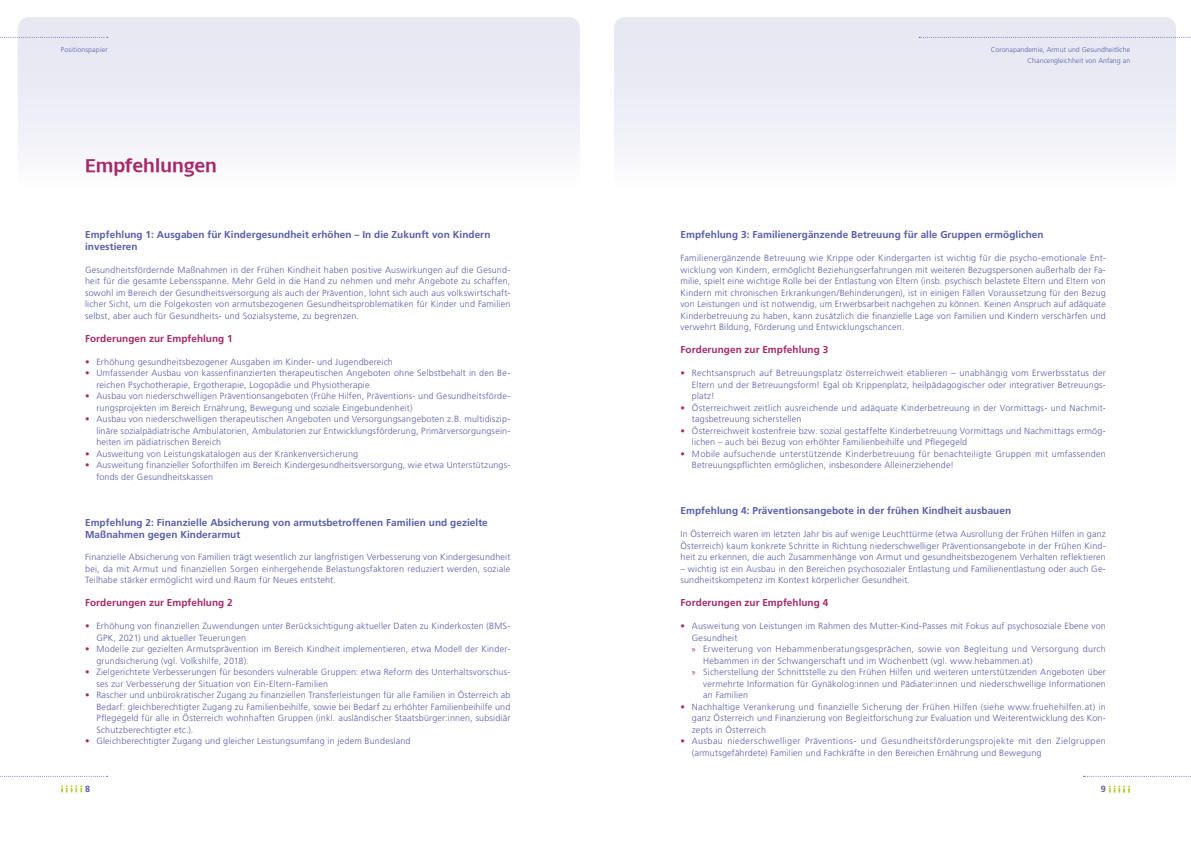
<style>
.page{position:relative;width:1191px;height:842px;background:#fff}
.page>*{position:absolute;margin:0;border:0;box-sizing:border-box;transform-origin:0 0}
.t1{font:600 20px "Dialog";letter-spacing:.005em;color:#a52869}
.t2{font:700 10px/12px "Frutiger";letter-spacing:.005em;color:#585da9}
.t3{font:700 10px "Frutiger";letter-spacing:.005em;color:#a52869}
.t4{font:300 9px/11.5px "Frutiger";letter-spacing:.02em;color:#585da9}
.t5{font:300 9px/11.5px "Frutiger";letter-spacing:.04em;color:#585da9}
.t6{font:700 9px "Frutiger";color:#585da9}
.t7{font:300 7px/11.5px "Frutiger";letter-spacing:.005em;color:#585da9;text-align:right}
.s1{color:#a52869}
.s2{font-family:"Myriad Pro";font-weight:400;color:#a52869}
</style>
<div class="page">
<div style="left:18px;top:17px;width:562px;height:172px;background:linear-gradient(to bottom,#e4e4f1,#fafafc);border-radius:11px"></div>
<div style="left:614px;top:17px;width:562px;height:172px;background:linear-gradient(to bottom,#e4e4f1,#fafafc);border-radius:11px"></div>
<svg style="left:0;top:776px;width:108px;height:1px"></svg>
<svg style="left:1083px;top:776px;width:108px;height:1px"></svg>
<svg style="left:1108px;top:785px;width:22px;height:8px"></svg>
<svg style="left:61px;top:785px;width:21px;height:7px"></svg>
<svg style="left:919px;top:37px;width:272px;height:1px"></svg>
<svg style="left:0;top:37px;width:108px;height:1px"></svg>
<p class="t7" style="left:61px;top:44px;width:48px">Positionspapier</p>
<h1 class="t1" style="left:85px;top:154px;width:133px">Empfehlungen</h1>
<p class="t2" style="left:85px;top:229px;width:407px">Empfehlung 1: Ausgaben für Kindergesundheit erhöhen – In die Zukunft von Kindern investieren</p>
<p class="t4" style="left:85px;top:264px;width:427px;text-align:justify">Gesundheitsfördernde Maßnahmen in der Frühen Kindheit haben positive Auswirkungen auf die Gesund&shy;heit für die gesamte Lebensspanne. Mehr Geld in die Hand zu nehmen und mehr Angebote zu schaffen, sowohl im Bereich der Gesundheitsversorgung als auch der Prävention, lohnt sich auch aus volkswirtschaft&shy;licher Sicht, um die Folgekosten von armutsbezogenen Gesundheitsproblematiken für Kinder und Familien selbst, aber auch für Gesundheits- und Sozialsysteme, zu begrenzen.</p>
<p class="t3" style="left:85px;top:332px;width:149px">Forderungen zur Empfehlung 1</p>
<p class="t4" style="left:85px;top:356px;width:309px"><span class="s1">•</span> Erhöhung gesundheitsbezogener Ausgaben im Kinder- und Jugendbereich</p>
<p class="t4" style="left:96px;top:368px;width:415px;text-indent:-11px"><span class="s1">•</span> Umfassender Ausbau von kassenfinanzierten therapeutischen Angeboten ohne Selbstbehalt in den Be&shy;reichen Psychotherapie, Ergotherapie, Logopädie und Physiotherapie</p>
<p class="t4" style="left:96px;top:391px;width:415px;text-indent:-11px"><span class="s1">•</span> Ausbau von niederschwelligen Präventionsangeboten (Frühe Hilfen, Präventions- und Gesundheitsförde&shy;rungsprojekten im Bereich Ernährung, Bewegung und soziale Eingebundenheit)</p>
<p class="t4" style="left:96px;top:414px;width:415px;text-align:justify;text-indent:-11px"><span class="s1">•</span> Ausbau von niederschwelligen therapeutischen Angeboten und Versorgungsangeboten z.B. multidiszip&shy;linäre sozialpädiatrische Ambulatorien, Ambulatorien zur Entwicklungsförderung, Primärversorgungsein&shy;heiten im pädiatrischen Bereich</p>
<p class="t4" style="left:85px;top:448px;width:275px"><span class="s1">•</span> Ausweitung von Leistungskatalogen aus der Krankenversicherung</p>
<p class="t4" style="left:96px;top:460px;width:415px;text-indent:-11px"><span class="s1">•</span> Ausweitung finanzieller Soforthilfen im Bereich Kindergesundheitsversorgung, wie etwa Unterstützungs&shy;fonds der Gesundheitskassen</p>
<p class="t2" style="left:85px;top:516px;width:404px">Empfehlung 2: Finanzielle Absicherung von armutsbetroffenen Familien und gezielte<br>Maßnahmen gegen Kinderarmut</p>
<p class="t4" style="left:85px;top:552px;width:427px;text-align:justify">Finanzielle Absicherung von Familien trägt wesentlich zur langfristigen Verbesserung von Kindergesundheit bei, da mit Armut und finanziellen Sorgen einhergehende Belastungsfaktoren reduziert werden, soziale Teilhabe stärker ermöglicht wird und Raum für Neues entsteht.</p>
<p class="t3" style="left:85px;top:597px;width:149px">Forderungen zur Empfehlung 2</p>
<p class="t4" style="left:96px;top:621px;width:415px;text-indent:-11px"><span class="s1">•</span> Erhöhung von finanziellen Zuwendungen unter Berücksichtigung aktueller Daten zu Kinderkosten (BMS-<br>GPK, 2021) und aktueller Teuerungen</p>
<p class="t4" style="left:96px;top:644px;width:415px;text-indent:-11px"><span class="s1">•</span> Modelle zur gezielten Armutsprävention im Bereich Kindheit implementieren, etwa Modell der Kinder&shy;grundsicherung (vgl. Volkshilfe, 2018).</p>
<p class="t4" style="left:96px;top:667px;width:415px;text-indent:-11px"><span class="s1">•</span> Zielgerichtete Verbesserungen für besonders vulnerable Gruppen: etwa Reform des Unterhaltsvorschus&shy;ses zur Verbesserung der Situation von Ein-Eltern-Familien</p>
<p class="t4" style="left:96px;top:690px;width:415px;text-align:justify;text-indent:-11px"><span class="s1">•</span> Rascher und unbürokratischer Zugang zu finanziellen Transferleistungen für alle Familien in Österreich ab Bedarf: gleichberechtigter Zugang zu Familienbeihilfe, sowie bei Bedarf zu erhöhter Familienbeihilfe und Pflegegeld für alle in Österreich wohnhaften Gruppen (inkl. ausländischer Staatsbürger:innen, subsidiär Schutzberechtigter etc.).</p>
<p class="t4" style="left:85px;top:736px;width:327px"><span class="s1">•</span> Gleichberechtigter Zugang und gleicher Leistungsumfang in jedem Bundesland</p>
<p class="t7" style="left:990px;top:44px;width:141px">Coronapandemie, Armut und Gesundheitliche<br>Chancengleichheit von Anfang an</p>
<p class="t2" style="left:680px;top:229px;width:364px">Empfehlung 3: Familienergänzende Betreuung für alle Gruppen ermöglichen</p>
<p class="t4" style="left:680px;top:253px;width:427px;text-align:justify">Familienergänzende Betreuung wie Krippe oder Kindergarten ist wichtig für die psycho-emotionale Ent&shy;wicklung von Kindern, ermöglicht Beziehungserfahrungen mit weiteren Bezugspersonen außerhalb der Fa&shy;milie, spielt eine wichtige Rolle bei der Entlastung von Eltern (insb. psychisch belastete Eltern und Eltern von Kindern mit chronischen Erkrankungen/Behinderungen), ist in einigen Fällen Voraussetzung für den Bezug von Leistungen und ist notwendig, um Erwerbsarbeit nachgehen zu können. Keinen Anspruch auf adäquate Kinderbetreuung zu haben, kann zusätzlich die finanzielle Lage von Familien und Kindern verschärfen und verwehrt Bildung, Förderung und Entwicklungschancen.</p>
<p class="t3" style="left:680px;top:344px;width:149px">Forderungen zur Empfehlung 3</p>
<p class="t4" style="left:692px;top:368px;width:415px;text-align:justify;text-indent:-11px"><span class="s1">•</span> Rechtsanspruch auf Betreuungsplatz österreichweit etablieren – unabhängig vom Erwerbsstatus der Eltern und der Betreuungsform! Egal ob Krippenplatz, heilpädagogischer oder integrativer Betreuungs&shy;platz!</p>
<p class="t4" style="left:692px;top:402px;width:415px;text-indent:-11px"><span class="s1">•</span> Österreichweit zeitlich ausreichende und adäquate Kinderbetreuung in der Vormittags- und Nachmit&shy;tagsbetreuung sicherstellen</p>
<p class="t4" style="left:692px;top:425px;width:415px;text-indent:-11px"><span class="s1">•</span> Österreichweit kostenfreie bzw. sozial gestaffelte Kinderbetreuung Vormittags und Nachmittags ermög&shy;lichen – auch bei Bezug von erhöhter Familienbeihilfe und Pflegegeld</p>
<p class="t4" style="left:692px;top:448px;width:415px;text-indent:-11px"><span class="s1">•</span> Mobile aufsuchende unterstützende Kinderbetreuung für benachteiligte Gruppen mit umfassenden<br>Betreuungspflichten ermöglichen, insbesondere Alleinerziehende!</p>
<p class="t2" style="left:680px;top:505px;width:332px">Empfehlung 4: Präventionsangebote in der frühen Kindheit ausbauen</p>
<p class="t4" style="left:680px;top:529px;width:427px;text-align:justify">In Österreich waren im letzten Jahr bis auf wenige Leuchttürme (etwa Ausrollung der Frühen Hilfen in ganz Österreich) kaum konkrete Schritte in Richtung niederschwelliger Präventionsangebote in der Frühen Kind&shy;heit zu erkennen, die auch Zusammenhänge von Armut und gesundheitsbezogenem Verhalten reflektieren</p>
<p class="t4" style="left:680px;top:563px;width:427px">– wichtig ist ein Ausbau in den Bereichen psychosozialer Entlastung und Familienentlastung oder auch Ge&shy;sundheitskompetenz im Kontext körperlicher Gesundheit.</p>
<p class="t3" style="left:680px;top:597px;width:149px">Forderungen zur Empfehlung 4</p>
<p class="t4" style="left:680px;top:621px;width:427px"><span class="s1">•</span> Ausweitung von Leistungen im Rahmen des Mutter-Kind-Passes mit Fokus auf psychosoziale Ebene von</p>
<p class="t4" style="left:692px;top:632px;width:47px">Gesundheit</p>
<p class="t4" style="left:692px;top:644px;width:415px"><span class="s2">»</span> Erweiterung von Hebammenberatungsgesprächen, sowie von Begleitung und Versorgung durch</p>
<p class="t4" style="left:703px;top:655px;width:331px">Hebammen in der Schwangerschaft und im Wochenbett (vgl. www.hebammen.at)</p>
<p class="t4" style="left:692px;top:667px;width:415px"><span class="s2">»</span> Sicherstellung der Schnittstelle zu den Frühen Hilfen und weiteren unterstützenden Angeboten über</p>
<p class="t4" style="left:703px;top:678px;width:404px">vermehrte Information für Gynäkolog:innen und Pädiater:innen und niederschwellige Informationen</p>
<p class="t4" style="left:703px;top:690px;width:46px">an Familien</p>
<p class="t4" style="left:692px;top:701px;width:415px;text-align:justify;text-indent:-11px"><span class="s1">•</span> Nachhaltige Verankerung und finanzielle Sicherung der Frühen Hilfen (siehe www.fruehehilfen.at) in ganz Österreich und Finanzierung von Begleitforschung zur Evaluation und Weiterentwicklung des Kon&shy;zepts in Österreich</p>
<p class="t5" style="left:692px;top:736px;width:415px;text-indent:-11px"><span class="s1">•</span> Ausbau niederschwelliger Präventions- und Gesundheitsförderungsprojekte mit den Zielgruppen (armutsgefährdete) Familien und Fachkräfte in den Bereichen Ernährung und Bewegung</p>
<p class="t6" style="left:85px;top:784px;width:7px">8</p>
<p class="t6" style="left:1101px;top:784px;width:7px">9</p>
</div>
